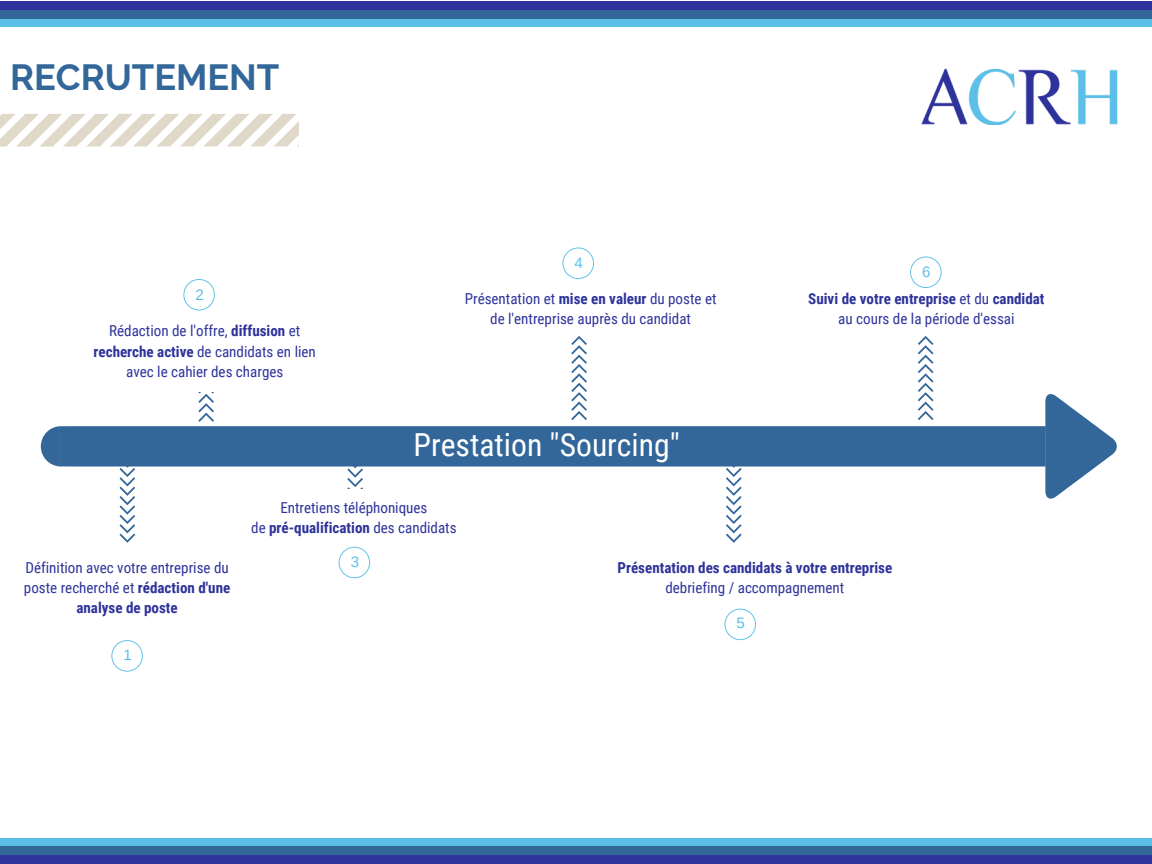
<style>
.page{position:relative;width:1152px;height:864px;background:#fff}
.page>*{position:absolute;margin:0;border:0;box-sizing:border-box;transform-origin:0 0}
.t1{font:700 36.3px "Raleway";color:#369}
.t2{font:31.65px "Roboto Condensed";color:#fff}
.t3{font:15.15px/20.2px "Roboto Condensed";color:#2e339b;text-align:center}
.t4{font:700 15.15px/20.2px "Roboto Condensed";color:#2e339b;text-align:center}
.t5{font:15.15px "Arimo";color:#5cbfe8}
.s1{font-weight:700}
.s2{font-weight:400}
</style>
<div class="page">
<div style="left:0;top:1px;width:1152px;height:9px;background:#2e339b"></div>
<div style="left:0;top:10px;width:1152px;height:9px;background:#369"></div>
<div style="left:0;top:19px;width:1152px;height:8px;background:#5cbfe8"></div>
<svg style="left:0;top:114px;width:298px;height:32px"></svg>
<svg style="left:120px;top:467px;width:15px;height:76px"></svg>
<svg style="left:726px;top:467px;width:16px;height:76px"></svg>
<svg style="left:348px;top:467px;width:15px;height:21px"></svg>
<svg style="left:198px;top:393px;width:16px;height:29px"></svg>
<svg style="left:918px;top:336px;width:15px;height:84px"></svg>
<svg style="left:571px;top:336px;width:16px;height:84px"></svg>
<svg style="left:41px;top:426px;width:19px;height:40px"></svg>
<div style="left:60px;top:426px;width:985px;height:41px;background:#369"></div>
<svg style="left:1045px;top:394px;width:72px;height:104px"></svg>
<svg style="left:111px;top:640px;width:32px;height:32px"></svg>
<svg style="left:339px;top:547px;width:31px;height:31px"></svg>
<svg style="left:183px;top:279px;width:32px;height:31px"></svg>
<svg style="left:562px;top:248px;width:32px;height:31px"></svg>
<svg style="left:910px;top:256px;width:32px;height:32px"></svg>
<svg style="left:724px;top:609px;width:32px;height:31px"></svg>
<img style="left:921px;top:68px;width:197px;height:57px">
<div style="left:0;top:855px;width:1152px;height:9px;background:#2e339b"></div>
<div style="left:0;top:846px;width:1152px;height:9px;background:#369"></div>
<div style="left:0;top:838px;width:1152px;height:8px;background:#5cbfe8"></div>
<h1 class="t1" style="left:10px;top:56px;width:271px">RECRUTEMENT</h1>
<p class="t5" style="left:195px;top:287px;width:10px">2</p>
<p class="t3" style="left:94px;top:321px;width:224px">Rédaction de l'offre, <span class="s1">diffusion</span> et <span class="s1">recherche active</span> de candidats en lien avec le cahier des charges</p>
<p class="t5" style="left:575px;top:254px;width:10px">4</p>
<p class="t3" style="left:465px;top:288px;width:253px">Présentation et <span class="s1">mise en valeur</span> du poste et de l'entreprise auprès du candidat</p>
<h2 class="t2" style="left:414px;top:426px;width:268px">Prestation "Sourcing"</h2>
<p class="t3" style="left:251px;top:498px;width:207px">Entretiens téléphoniques<br>de <span class="s1">pré-qualification</span> des candidats</p>
<p class="t5" style="left:922px;top:263px;width:10px">6</p>
<p class="t4" style="left:808px;top:288px;width:238px">Suivi de votre entreprise <span class="s2">et du</span> candidat <span class="s2">au cours de la période d'essai</span></p>
<p class="t3" style="left:24px;top:557px;width:208px">Définition avec votre entreprise du poste recherché et <span class="s1">rédaction d'une analyse de poste</span></p>
<p class="t5" style="left:123px;top:647px;width:10px">1</p>
<p class="t5" style="left:351px;top:553px;width:10px">3</p>
<p class="t4" style="left:618px;top:557px;width:276px">Présentation des candidats à votre entreprise</p>
<p class="t3" style="left:665px;top:578px;width:180px">debriefing / accompagnement</p>
<p class="t5" style="left:737px;top:614px;width:10px">5</p>
</div>
